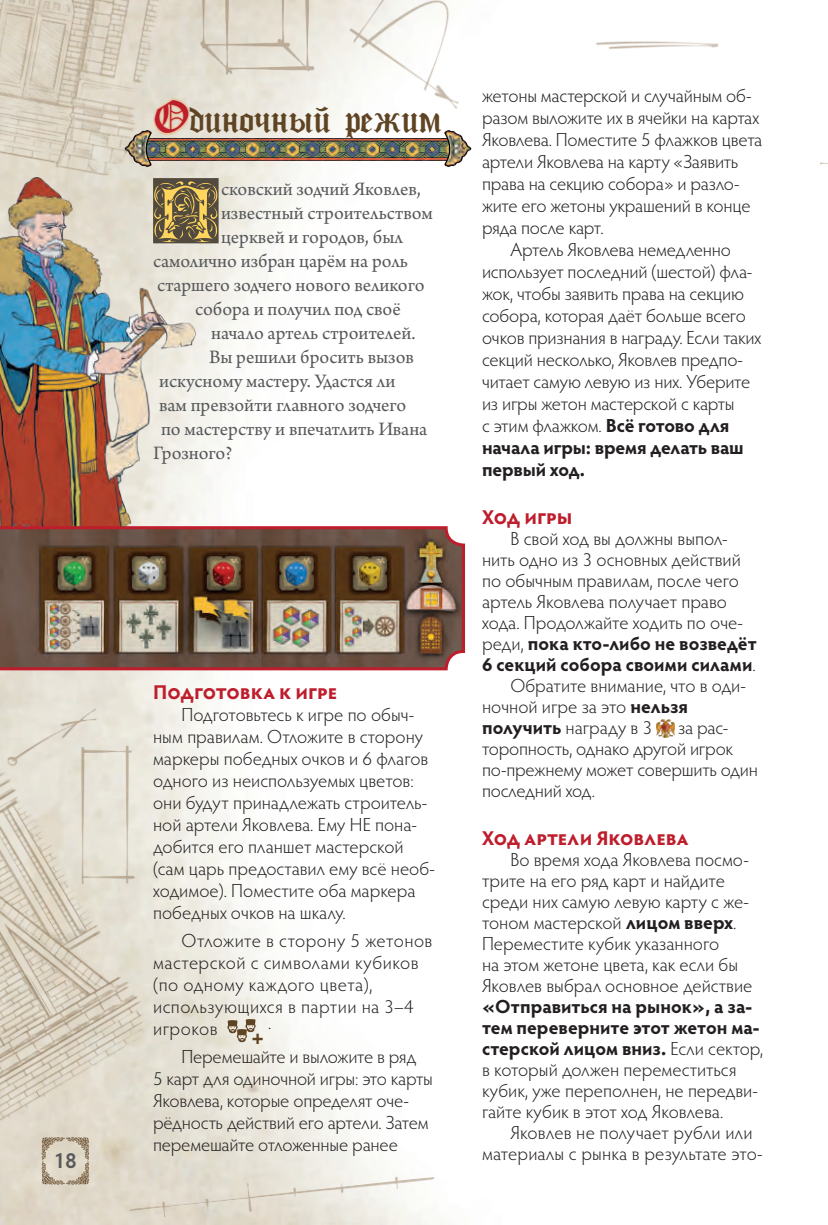
<style>
.page{position:relative;width:828px;height:1225px;background:#fff}
.page>*{position:absolute;margin:0;border:0;box-sizing:border-box;transform-origin:0 0}
.t1{font:75.2px "Lombardina Initial Two";color:#524a3f}
.t2{font:500 36px "Cyrillic Goth";letter-spacing:-.01em;color:#5f4423}
.t3{font:600 22px "Hypatia Sans Pro";color:#57585a}
.t4{font:22px "Helvetica Black cyr Bold";color:#5f4423}
.t5{font:20px "Arno Pro";color:#57585a}
.t6{font:700 20px "Hypatia Sans Pro";letter-spacing:-.005em;color:#be1d2c}
.t7{font:300 19px/21px "Hypatia Sans Pro";letter-spacing:-.005em;color:#231f20}
.t8{font:300 19px/22px "Hypatia Sans Pro";letter-spacing:.025em;color:#231f20}
.t9{font:700 19px "Hypatia Sans Pro";letter-spacing:-.005em;color:#231f20}
.s1{font-size:44px;color:#e6c7a4}
.s2{font-weight:700}
.s3{font-weight:300}
</style>
<div class="page">
<img style="left:0;top:0;width:675px;height:1224px">
<img style="left:0;top:693px;width:113px;height:2px">
<img style="left:184px;top:0;width:144px;height:99px">
<img style="left:328px;top:0;width:215px;height:126px">
<img style="left:581px;top:28px;width:138px;height:34px">
<img style="left:0;top:0;width:169px;height:176px">
<img style="left:0;top:695px;width:184px;height:456px">
<img style="left:120px;top:1151px;width:325px;height:74px">
<img style="left:151px;top:138px;width:293px;height:22px">
<img style="left:125px;top:130px;width:26px;height:37px">
<img style="left:444px;top:130px;width:27px;height:37px">
<svg style="left:196px;top:178px;width:22px;height:64px"></svg>
<svg style="left:227px;top:1019px;width:29px;height:23px"></svg>
<img style="left:656px;top:719px;width:18px;height:18px">
<img style="left:0;top:176px;width:196px;height:350px">
<img style="left:0;top:526px;width:465px;height:144px">
<svg style="left:41px;top:1136px;width:49px;height:49px;background:#c8beaa"></svg>
<p class="t3" style="left:53px;top:1145px;width:25px">18</p>
<h2 class="t2" style="left:154px;top:96px;width:290px"><span class="s1">О</span>диночный режим</h2>
<h1 class="t1" style="left:152px;top:167px;width:70px">П</h1>
<p class="t5" style="left:221px;top:178px;width:201px">сковский зодчий Яковлев,</p>
<p class="t5" style="left:221px;top:202px;width:213px">известный строительством</p>
<p class="t5" style="left:221px;top:226px;width:183px">церквей и городов, был</p>
<p class="t5" style="left:153px;top:250px;width:256px">самолично избран царём на роль</p>
<p class="t5" style="left:157px;top:274px;width:269px">старшего зодчего нового великого</p>
<p class="t5" style="left:195px;top:298px;width:207px">собора и получил под своё</p>
<p class="t5" style="left:211px;top:322px;width:206px">начало артель строителей.</p>
<p class="t5" style="left:209px;top:346px;width:206px">Вы решили бросить вызов</p>
<p class="t5" style="left:159px;top:370px;width:238px">искусному мастеру. Удастся ли</p>
<p class="t5" style="left:159px;top:394px;width:249px">вам превзойти главного зодчего</p>
<p class="t5" style="left:161px;top:418px;width:268px">по мастерству и впечатлить Ивана</p>
<p class="t5" style="left:153px;top:442px;width:81px">Грозного?</p>
<p class="t6" style="left:153px;top:678px;width:185px">Подготовка к игре</p>
<p class="t7" style="left:153px;top:703px;width:283px;line-height:22px;text-indent:28px">Подготовьтесь к игре по обыч&shy;ным правилам. Отложите в сторону маркеры победных очков и 6 флагов одного из неиспользуемых цветов: они будут принадлежать строитель&shy;ной артели Яковлева. Ему НЕ пона&shy;добится его планшет мастерской (сам царь предоставил ему всё необ&shy;ходимое). Поместите оба маркера победных очков на шкалу.</p>
<p class="t8" style="left:153px;top:929px;width:281px;text-indent:28px">Отложите в сторону 5 жетонов мастерской с символами кубиков (по одному каждого цвета), использующихся в партии на 3–4 игроков</p>
<p class="t7" style="left:181px;top:1005px;width:236px;line-height:33.4px;text-indent:87px">.<br>Перемешайте и выложите в ряд</p>
<p class="t7" style="left:153px;top:1066px;width:281px;line-height:22px">5 карт для одиночной игры: это карты Яковлева, которые определят оче&shy;рёдность действий его артели. Затем перемешайте отложенные ранее</p>
<p class="t4" style="left:252px;top:1025px;width:13px">+</p>
<p class="t7" style="left:482px;top:84px;width:271px">жетоны мастерской и случайным об-</p>
<p class="t7" style="left:482px;top:106px;width:279px">разом выложите их в ячейки на картах</p>
<p class="t7" style="left:482px;top:128px;width:282px">Яковлева. Поместите 5 флажков цвета</p>
<p class="t7" style="left:482px;top:150px;width:258px">артели Яковлева на карту «Заявить</p>
<p class="t7" style="left:482px;top:172px;width:259px">права на секцию собора» и разло-</p>
<p class="t7" style="left:482px;top:194px;width:270px">жите его жетоны украшений в конце</p>
<p class="t7" style="left:482px;top:216px;width:123px">ряда после карт.</p>
<p class="t7" style="left:510px;top:238px;width:222px">Артель Яковлева немедленно</p>
<p class="t7" style="left:482px;top:260px;width:272px">использует последний (шестой) фла-</p>
<p class="t7" style="left:482px;top:282px;width:264px">жок, чтобы заявить права на секцию</p>
<p class="t7" style="left:482px;top:304px;width:265px">собора, которая даёт больше всего</p>
<p class="t7" style="left:482px;top:326px;width:281px">очков признания в награду. Если таких</p>
<p class="t7" style="left:482px;top:348px;width:263px">секций несколько, Яковлев предпо-</p>
<p class="t7" style="left:482px;top:370px;width:270px">читает самую левую из них. Уберите</p>
<p class="t7" style="left:482px;top:392px;width:254px">из игры жетон мастерской с карты</p>
<p class="t7" style="left:482px;top:414px;width:249px">с этим флажком. <span class="s2">Всё готово для</span></p>
<p class="t9" style="left:482px;top:434px;width:263px">начала игры: время делать ваш</p>
<p class="t9" style="left:482px;top:456px;width:105px">первый ход.</p>
<p class="t6" style="left:482px;top:503px;width:92px">Ход игры</p>
<p class="t7" style="left:510px;top:527px;width:219px">В свой ход вы должны выпол-</p>
<p class="t7" style="left:482px;top:548px;width:260px">нить одно из 3 основных действий</p>
<p class="t7" style="left:482px;top:569px;width:258px">по обычным правилам, после чего</p>
<p class="t7" style="left:482px;top:590px;width:246px">артель Яковлева получает право</p>
<p class="t7" style="left:482px;top:611px;width:263px">хода. Продолжайте ходить по оче-</p>
<p class="t9" style="left:482px;top:630px;width:276px"><span class="s3">реди,</span> пока кто-либо не возведёт</p>
<p class="t9" style="left:482px;top:651px;width:275px">6 секций собора своими силами<span class="s3">.</span></p>
<p class="t7" style="left:510px;top:674px;width:237px">Обратите внимание, что в оди-</p>
<p class="t7" style="left:482px;top:695px;width:207px">ночной игре за это <span class="s2">нельзя</span></p>
<p class="t7" style="left:482px;top:716px;width:172px"><span class="s2">получить</span> награду в 3</p>
<p class="t7" style="left:482px;top:716px;width:277px;text-indent:196px">за рас&shy;торопность, однако другой игрок по-прежнему может совершить один последний ход.</p>
<p class="t6" style="left:482px;top:824px;width:208px">Ход артели Яковлева</p>
<p class="t7" style="left:482px;top:848px;width:272px;text-indent:28px">Во время хода Яковлева посмо&shy;трите на его ряд карт и найдите среди них самую левую карту с же&shy;тоном мастерской <span class="s2">лицом вверх</span>.<br>Переместите кубик указанного<br>на этом жетоне цвета, как если бы<br>Яковлев выбрал основное действие</p>
<p class="t7" style="left:482px;top:995px;width:283px"><span class="s2">«Отправиться на рынок», а за&shy;тем переверните этот жетон ма&shy;стерской лицом вниз.</span> Если сектор, в который должен переместиться кубик, уже переполнен, не передви&shy;гайте кубик в этот ход Яковлева.</p>
<p class="t7" style="left:482px;top:1121px;width:282px;text-indent:28px">Яковлев не получает рубли или материалы с рынка в результате это-</p>
</div>
